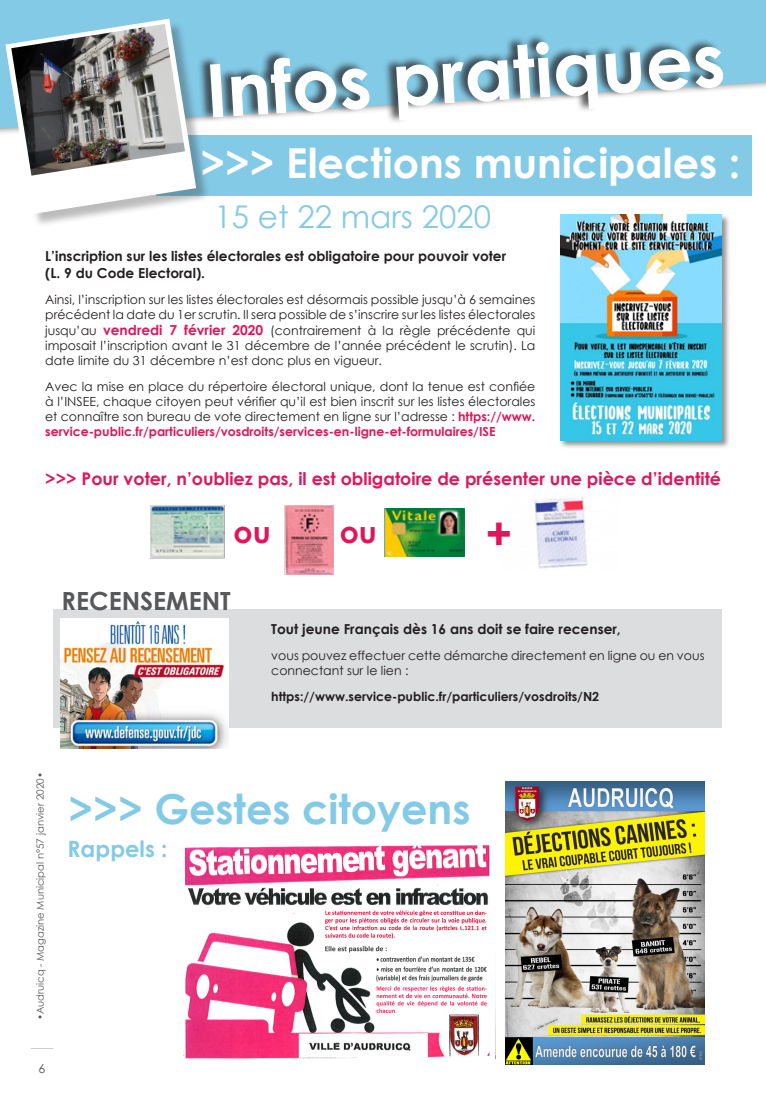
<style>
.page{position:relative;width:766px;height:1110px;background:#fff}
.page>*{position:absolute;margin:0;border:0;box-sizing:border-box;transform-origin:0 0}
.t1{font:700 73.75px "Century Gothic";color:#fff}
.t2{font:700 45px "Century Gothic";color:#df165c}
.t3{font:700 41.25px "Century Gothic";color:#fff}
.t4{font:700 41.25px "Century Gothic";color:#83cae6}
.t5{font:31.25px "Century Gothic";color:#83cae6}
.t6{font:700 30px "Century Gothic";color:#df165c}
.t7{font:700 25px "Century Gothic";color:#57585a}
.t8{font:700 22.5px "Century Gothic";color:#83cae6}
.t9{font:700 17.5px "Century Gothic";color:#df165c}
.t10{font:700 13.75px/16.5px "Century Gothic";color:#231f20}
.t11{font:12.5px/15px "Century Gothic";color:#231f20}
.t12{font:700 12.5px "Century Gothic";color:#231f20}
.t13{font:12.5px "Century Gothic";color:#57585a}
.t14{font:10px "Century Gothic";color:#57585a}
.s1{font-weight:700;font-size:13.75px;color:#df165c}
.s2{font-weight:700;color:#df165c}
</style>
<div class="page">
<div style="left:53px;top:609px;width:668px;height:118px;background:#dcdddf"></div>
<div style="left:156px;top:135px;width:595px;height:60px;background:#83cae6"></div>
<div style="left:0;top:0;width:765px;height:136px;background:#fff"></div>
<svg style="left:0;top:0;width:765px;height:128px;background:#93d0e9"></svg>
<div style="left:7px;top:20px;width:203px;height:208px;background:#231f20;opacity:.3"></div>
<svg style="left:5px;top:19px;width:191px;height:195px"></svg>
<img style="left:11px;top:24px;width:174px;height:151px">
<div style="left:559px;top:213px;width:171px;height:236px;background:#231f20;opacity:.5"></div>
<img style="left:560px;top:214px;width:161px;height:226px">
<img style="left:151px;top:505px;width:182px;height:69px">
<img style="left:384px;top:508px;width:80px;height:48px">
<img style="left:534px;top:497px;width:54px;height:72px">
<img style="left:60px;top:618px;width:168px;height:130px">
<img style="left:183px;top:844px;width:307px;height:213px">
<img style="left:189px;top:848px;width:170px;height:27px">
<img style="left:325px;top:910px;width:161px;height:28px">
<img style="left:309px;top:946px;width:102px;height:104px">
<img style="left:376px;top:955px;width:110px;height:57px">
<div style="left:197px;top:33px;width:526px;height:91px;background:#231f20;opacity:.75"></div>
<img style="left:505px;top:781px;width:199px;height:282px">
<p class="t1" style="left:202px;top:37px;width:521px;rotate:-4deg">Infos pratiques</p>
<p class="t3" style="left:200px;top:132px;width:541px">&gt;&gt;&gt; Elections municipales :</p>
<p class="t5" style="left:214px;top:195px;width:278px">15 et 22 mars 2020</p>
<p class="t10" style="left:45px;top:247px;width:462px">L’inscription sur les listes électorales est obligatoire pour pouvoir voter (L. 9 du Code Electoral).</p>
<p class="t11" style="left:45px;top:291px;width:491px">Ainsi, l’inscription sur les listes électorales est désormais possible jusqu’à 6 semaines précédent la date du 1er scrutin. Il sera possible de s’inscrire sur les listes électorales</p>
<p class="t11" style="left:45px;top:323px;width:491px;text-align:justify">jusqu’au <span class="s1">vendredi 7 février 2020</span> (contrairement à la règle précédente qui imposait l’inscription avant le 31 décembre de l’année précédent le scrutin). La date limite du 31 décembre n’est donc plus en vigueur.</p>
<p class="t11" style="left:45px;top:378px;width:491px;text-align:justify">Avec la mise en place du répertoire électoral unique, dont la tenue est confiée à l’INSEE, chaque citoyen peut vérifier qu’il est bien inscrit sur les listes électorales et connaître son bureau de vote directement en ligne sur l’adresse : <span class="s2">https://www. service-public.fr/particuliers/vosdroits/services-en-ligne-et-formulaires/ISE</span></p>
<p class="t9" style="left:45px;top:465px;width:677px">&gt;&gt;&gt; Pour voter, n’oubliez pas, il est obligatoire de présenter une pièce d’identité</p>
<p class="t6" style="left:233px;top:509px;width:39px">ou</p>
<p class="t6" style="left:339px;top:509px;width:39px">ou</p>
<p class="t2" style="left:485px;top:499px;width:29px">+</p>
<p class="t7" style="left:62px;top:582px;width:171px">RECENSEMENT</p>
<p class="t10" style="left:271px;top:620px;width:351px">Tout jeune Français dès 16 ans doit se faire recenser,</p>
<p class="t11" style="left:271px;top:647px;width:434px">vous pouvez effectuer cette démarche directement en ligne ou en vous connectant sur le lien :</p>
<p class="t12" style="left:271px;top:686px;width:329px">https://www.service-public.fr/particuliers/vosdroits/N2</p>
<p class="t14" style="left:33px;top:1020px;width:250px;rotate:-90deg">•Audruicq - Magazine Municipal n°57 janvier 2020•</p>
<p class="t13" style="left:39px;top:1059px;width:8px">6</p>
<p class="t4" style="left:68px;top:777px;width:403px">&gt;&gt;&gt; Gestes citoyens</p>
<p class="t8" style="left:67px;top:831px;width:101px">Rappels :</p>
</div>
